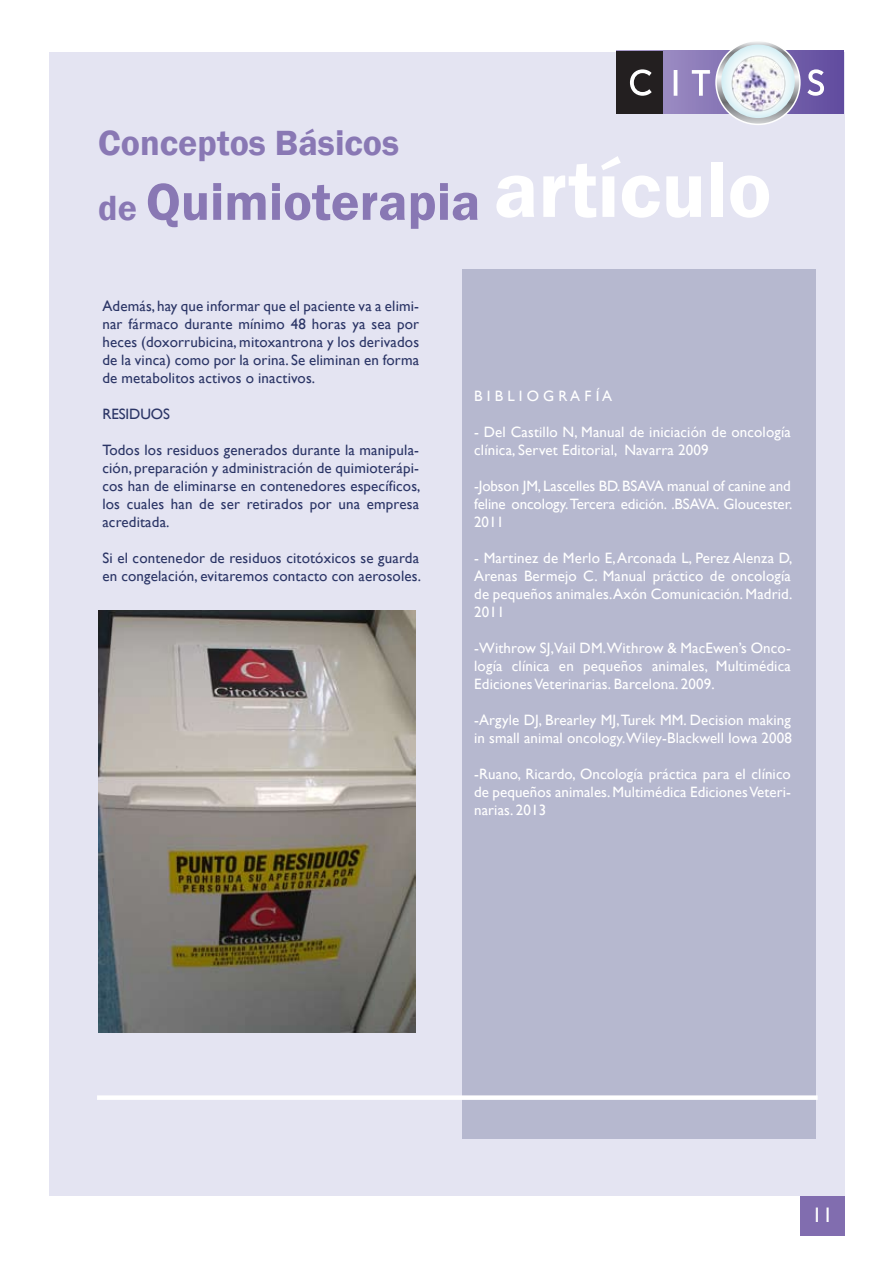
<style>
.page{position:relative;width:893px;height:1263px;background:#fff}
.page>*{position:absolute;margin:0;border:0;box-sizing:border-box;transform-origin:0 0}
.t1{font:600 82.2px "Franklin Gothic";color:#fff}
.t2{font:600 54px "Franklin Gothic";color:#8978b4}
.t3{font:600 36px "Franklin Gothic";color:#8978b4}
.t4{font:21px "Gill Sans";color:#fff}
.t5{font:15px/18px "Gill Sans";letter-spacing:.005em;color:#fff;text-align:justify}
.t6{font:15px/18px "Gill Sans";letter-spacing:.01em;color:#2b3566;text-align:justify}
.s1{font-size:36px}
</style>
<div class="page">
<div style="left:50px;top:52px;width:794px;height:1144px;background:#e4e4f2"></div>
<div style="left:462px;top:269px;width:354px;height:869px;background:#b6b8cf"></div>
<div style="left:800px;top:1196px;width:44px;height:39px;background:#816daf"></div>
<svg style="left:617px;top:51px;width:227px;height:63px;background:#7f6db0"></svg>
<svg style="left:716px;top:41px;width:84px;height:83px"></svg>
<div style="left:715px;top:40px;width:86px;height:85px;border:2px solid #fff;border-radius:50%"></div>
<svg style="left:721px;top:45px;width:74px;height:73px"></svg>
<img style="left:728px;top:53px;width:60px;height:61px">
<div style="left:616px;top:51px;width:47px;height:62px;background:#231f20"></div>
<svg style="left:807px;top:69px;width:17px;height:27px"></svg>
<svg style="left:630px;top:69px;width:22px;height:27px"></svg>
<svg style="left:674px;top:70px;width:3px;height:26px"></svg>
<svg style="left:692px;top:70px;width:18px;height:26px"></svg>
<img style="left:99px;top:610px;width:316px;height:422px">
<div style="left:97px;top:1095px;width:721px;height:5px;background:#fff"></div>
<p class="t3" style="left:98px;top:121px;width:302px">Conceptos Básicos</p>
<p class="t2" style="left:98px;top:169px;width:384px"><span class="s1">de</span> Quimioterapia</p>
<p class="t1" style="left:494px;top:139px;width:279px">artículo</p>
<p class="t6" style="left:102px;top:297px;width:318px">Además, hay que informar que el paciente va a elimi&shy;nar fármaco durante mínimo 48 horas ya sea por heces (doxorrubicina, mitoxantrona y los derivados de la vinca) como por la orina. Se eliminan en forma de metabolitos activos o inactivos.</p>
<p class="t6" style="left:102px;top:405px;width:69px">RESIDUOS</p>
<p class="t6" style="left:102px;top:441px;width:320px">Todos los residuos generados durante la manipula&shy;ción, preparación y administración de quimioterápi&shy;cos han de eliminarse en contenedores específicos, los cuales han de ser retirados por una empresa acreditada.</p>
<p class="t6" style="left:102px;top:549px;width:320px">Si el contenedor de residuos citotóxicos se guarda en congelación, evitaremos contacto con aerosoles.</p>
<p class="t5" style="left:474px;top:387px;width:139px">B I B L I O G R A F Í A</p>
<p class="t5" style="left:474px;top:423px;width:318px">- Del Castillo N, Manual de iniciación de oncología clínica, Servet Editorial, Navarra 2009</p>
<p class="t5" style="left:474px;top:477px;width:320px">-Jobson JM, Lascelles BD. BSAVA manual of canine and feline oncology. Tercera edición. .BSAVA. Gloucester.<br>2011</p>
<p class="t5" style="left:474px;top:549px;width:320px">- Martinez de Merlo E, Arconada L, Perez Alenza D, Arenas Bermejo C. Manual práctico de oncología de pequeños animales. Axón Comunicación. Madrid.<br>2011</p>
<p class="t5" style="left:474px;top:639px;width:318px">-Withrow SJ,Vail DM.Withrow &amp; MacEwen’s Onco&shy;logía clínica en pequeños animales, Multimédica Ediciones Veterinarias. Barcelona. 2009.</p>
<p class="t5" style="left:474px;top:711px;width:319px">-Argyle DJ, Brearley MJ, Turek MM. Decision making in small animal oncology.Wiley-Blackwell Iowa 2008</p>
<p class="t5" style="left:474px;top:765px;width:318px">-Ruano, Ricardo, Oncología práctica para el clínico de pequeños animales. Multimédica Ediciones Veteri&shy;narias. 2013</p>
<p class="t4" style="left:812px;top:1203px;width:22px">11</p>
</div>
